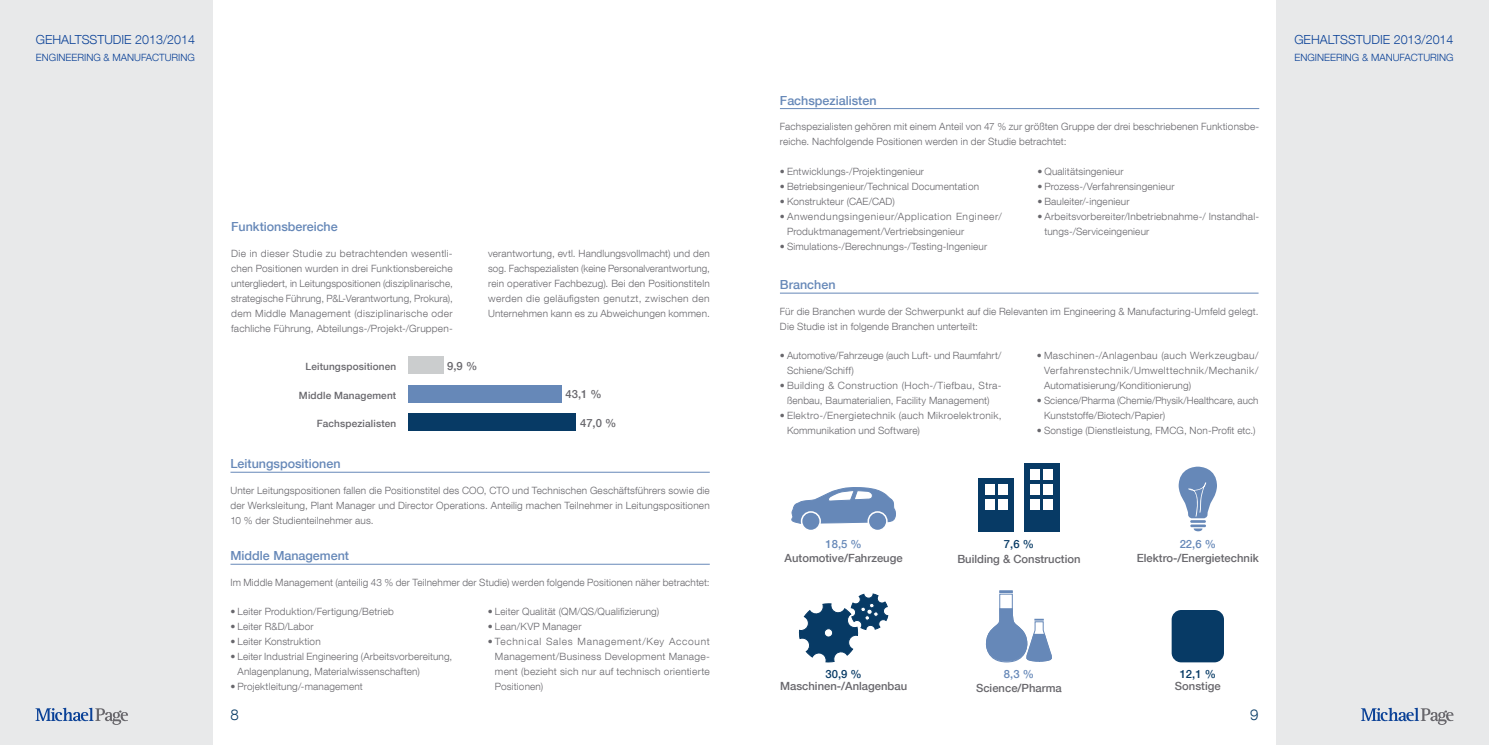
<style>
.page{position:relative;width:1489px;height:745px;background:#fff}
.page>*{position:absolute;margin:0;border:0;box-sizing:border-box;transform-origin:0 0}
.t1{font:300 15px "Helvetica Neue LT Com";color:#073a65}
.t2{font:500 12.5px "Helvetica Neue LT Com";color:#6688b8}
.t3{font:300 12.5px "Helvetica Neue LT Com";color:#0a4197}
.t4{font:500 11.25px "Helvetica Neue LT Com";color:#68676c}
.t5{font:500 11.25px "Helvetica Neue LT Com";color:#6688b8}
.t6{font:500 11.25px "Helvetica Neue LT Com";color:#073a65}
.t7{font:300 10px/15px "Helvetica Neue LT Com";letter-spacing:.015em;color:#68676c}
.t8{font:300 10px/15px "Helvetica Neue LT Com";letter-spacing:.045em;color:#68676c}
.t9{font:300 10px "Helvetica Neue LT Com";color:#0a4197}
.t10{font:500 10px "Helvetica Neue LT Com";letter-spacing:.015em;color:#68676c}
</style>
<div class="page">
<div style="left:0;top:0;width:213px;height:744px;background:#e8e9ea"></div>
<div style="left:1276px;top:0;width:212px;height:744px;background:#e8e9ea"></div>
<svg style="left:35px;top:707px;width:93px;height:17px"></svg>
<svg style="left:1361px;top:707px;width:92px;height:17px"></svg>
<hr style="left:780px;top:108px;width:479px;height:1px;background:#6688b8">
<hr style="left:230px;top:471px;width:479px;height:1px;background:#6688b8">
<hr style="left:230px;top:563px;width:479px;height:1px;background:#6688b8">
<div style="left:801px;top:511px;width:19px;height:19px;background:#6688b8;border-radius:50%"></div>
<div style="left:800px;top:511px;width:21px;height:20px;border:2px solid #fff;border-radius:50%"></div>
<div style="left:868px;top:511px;width:18px;height:19px;background:#6688b8;border-radius:50%"></div>
<div style="left:867px;top:511px;width:20px;height:20px;border:2px solid #fff;border-radius:50%"></div>
<svg style="left:791px;top:487px;width:105px;height:36px"></svg>
<svg style="left:798px;top:593px;width:90px;height:70px"></svg>
<hr style="left:780px;top:292px;width:478px;height:1px;background:#6688b8">
<div style="left:1023px;top:463px;width:36px;height:68px;background:#073a65"></div>
<div style="left:1030px;top:484px;width:9px;height:10px;background:#fff"></div>
<div style="left:1043px;top:484px;width:9px;height:10px;background:#fff"></div>
<div style="left:1030px;top:469px;width:9px;height:10px;background:#fff"></div>
<div style="left:1043px;top:469px;width:9px;height:10px;background:#fff"></div>
<div style="left:1030px;top:499px;width:9px;height:10px;background:#fff"></div>
<div style="left:1043px;top:499px;width:9px;height:10px;background:#fff"></div>
<div style="left:978px;top:478px;width:35px;height:53px;background:#073a65"></div>
<div style="left:985px;top:484px;width:9px;height:10px;background:#fff"></div>
<div style="left:998px;top:484px;width:9px;height:10px;background:#fff"></div>
<div style="left:985px;top:499px;width:9px;height:10px;background:#fff"></div>
<div style="left:998px;top:499px;width:9px;height:10px;background:#fff"></div>
<hr style="left:1190px;top:524px;width:15px;height:3px;background:#6688b8">
<svg style="left:1193px;top:528px;width:9px;height:4px"></svg>
<svg style="left:1178px;top:466px;width:38px;height:56px"></svg>
<div style="left:1171px;top:609px;width:52px;height:53px;background:#073a65;border-radius:10px"></div>
<svg style="left:985px;top:590px;width:67px;height:72px"></svg>
<div style="left:408px;top:356px;width:35px;height:17px;background:#cbcdce"></div>
<div style="left:408px;top:413px;width:167px;height:18px;background:#073a65"></div>
<div style="left:408px;top:385px;width:153px;height:17px;background:#6688b8"></div>
<p class="t3" style="left:36px;top:32px;width:161px">GEHALTSSTUDIE 2013/2014</p>
<p class="t9" style="left:36px;top:51px;width:160px">ENGINEERING &amp; MANUFACTURING</p>
<p class="t2" style="left:231px;top:219px;width:108px">Funktionsbereiche</p>
<p class="t7" style="left:231px;top:245px;width:223px;text-align:justify">Die in dieser Studie zu betrachtenden wesentli&shy;chen Positionen wurden in drei Funktionsbereiche untergliedert, in Leitungspositionen (disziplinarische, strategische Führung, P&amp;L-Verantwortung, Prokura), dem Middle Management (disziplinarische oder fachliche Führung, Abteilungs-/Projekt-/Gruppen-</p>
<p class="t7" style="left:488px;top:245px;width:223px;text-align:justify">verantwortung, evtl. Handlungsvollmacht) und den sog. Fachspezialisten (keine Personalverantwortung, rein operativer Fachbezug). Bei den Positionstiteln werden die geläufigsten genutzt, zwischen den Unternehmen kann es zu Abweichungen kommen.</p>
<p class="t10" style="left:305px;top:360px;width:92px">Leitungspositionen</p>
<p class="t10" style="left:299px;top:389px;width:99px">Middle Management</p>
<p class="t10" style="left:317px;top:417px;width:81px">Fachspezialisten</p>
<p class="t4" style="left:447px;top:359px;width:32px">9,9 %</p>
<p class="t4" style="left:565px;top:387px;width:38px">43,1 %</p>
<p class="t4" style="left:580px;top:415px;width:38px">47,0 %</p>
<p class="t2" style="left:230px;top:456px;width:111px">Leitungspositionen</p>
<p class="t7" style="left:230px;top:482px;width:481px;text-align:justify">Unter Leitungspositionen fallen die Positionstitel des COO, CTO und Technischen Geschäftsführers sowie die der Werksleitung, Plant Manager und Director Operations. Anteilig machen Teilnehmer in Leitungspositionen 10 % der Studienteilnehmer aus.</p>
<p class="t2" style="left:230px;top:548px;width:120px">Middle Management</p>
<p class="t7" style="left:230px;top:574px;width:481px">Im Middle Management (anteilig 43 % der Teilnehmer der Studie) werden folgende Positionen näher betrachtet:</p>
<p class="t7" style="left:230px;top:603px;width:165px">• Leiter Produktion/Fertigung/Betrieb</p>
<p class="t7" style="left:230px;top:618px;width:85px">• Leiter R&amp;D/Labor</p>
<p class="t7" style="left:230px;top:633px;width:92px">• Leiter Konstruktion</p>
<p class="t7" style="left:237px;top:648px;width:216px;text-indent:-7px">• Leiter Industrial Engineering (Arbeitsvorbereitung,<br>Anlagenplanung, Materialwissenschaften)</p>
<p class="t7" style="left:230px;top:678px;width:134px">• Projektleitung/-management</p>
<p class="t7" style="left:488px;top:603px;width:173px">• Leiter Qualität (QM/QS/Qualifizierung)</p>
<p class="t7" style="left:488px;top:618px;width:95px">• Lean/KVP Manager</p>
<p class="t7" style="left:495px;top:633px;width:216px;text-align:justify;text-indent:-7px">• Technical Sales Management/Key Account Management/Business Development Manage&shy;ment (bezieht sich nur auf technisch orientierte Positionen)</p>
<p class="t2" style="left:780px;top:93px;width:98px">Fachspezialisten</p>
<p class="t7" style="left:780px;top:119px;width:481px">Fachspezialisten gehören mit einem Anteil von 47 % zur größten Gruppe der drei beschriebenen Funktionsbe&shy;reiche. Nachfolgende Positionen werden in der Studie betrachtet:</p>
<p class="t7" style="left:780px;top:163px;width:146px">• Entwicklungs-/Projektingenieur</p>
<p class="t7" style="left:780px;top:178px;width:201px">• Betriebsingenieur/Technical Documentation</p>
<p class="t7" style="left:780px;top:193px;width:116px">• Konstrukteur (CAE/CAD)</p>
<p class="t8" style="left:787px;top:208px;width:216px;text-indent:-7px">• Anwendungsingenieur/Application Engineer/<br>Produktmanagement/Vertriebsingenieur</p>
<p class="t7" style="left:780px;top:238px;width:209px">• Simulations-/Berechnungs-/Testing-Ingenieur</p>
<p class="t7" style="left:1037px;top:163px;width:88px">• Qualitätsingenieur</p>
<p class="t7" style="left:1037px;top:178px;width:139px">• Prozess-/Verfahrensingenieur</p>
<p class="t7" style="left:1037px;top:193px;width:94px">• Bauleiter/-ingenieur</p>
<p class="t7" style="left:1044px;top:208px;width:216px;text-indent:-7px">• Arbeitsvorbereiter/Inbetriebnahme-/ Instandhal&shy;tungs-/Serviceingenieur</p>
<p class="t2" style="left:780px;top:277px;width:57px">Branchen</p>
<p class="t7" style="left:780px;top:303px;width:478px">Für die Branchen wurde der Schwerpunkt auf die Relevanten im Engineering &amp; Manufacturing-Umfeld gelegt.<br>Die Studie ist in folgende Branchen unterteilt:</p>
<p class="t7" style="left:787px;top:347px;width:216px;text-indent:-7px">• Automotive/Fahrzeuge (auch Luft- und Raumfahrt/<br>Schiene/Schiff)</p>
<p class="t7" style="left:780px;top:377px;width:223px;text-align:center">• Building &amp; Construction (Hoch-/Tiefbau, Stra&shy;ßenbau, Baumaterialien, Facility Management)</p>
<p class="t7" style="left:787px;top:407px;width:216px;text-indent:-7px">• Elektro-/Energietechnik (auch Mikroelektronik,<br>Kommunikation und Software)</p>
<p class="t7" style="left:1044px;top:347px;width:216px;text-align:justify;text-indent:-7px">• Maschinen-/Anlagenbau (auch Werkzeugbau/ Verfahrenstechnik/Umwelttechnik/Mechanik/ Automatisierung/Konditionierung)</p>
<p class="t7" style="left:1044px;top:392px;width:216px;text-indent:-7px">• Science/Pharma (Chemie/Physik/Healthcare, auch<br>Kunststoffe/Biotech/Papier)</p>
<p class="t7" style="left:1036px;top:422px;width:220px">• Sonstige (Dienstleistung, FMCG, Non-Profit etc.)</p>
<p class="t5" style="left:825px;top:536px;width:38px">18,5 %</p>
<p class="t6" style="left:1003px;top:536px;width:32px">7,6 %</p>
<p class="t5" style="left:1179px;top:536px;width:38px">22,6 %</p>
<p class="t4" style="left:784px;top:550px;width:119px">Automotive/Fahrzeuge</p>
<p class="t4" style="left:957px;top:551px;width:125px">Building &amp; Construction</p>
<p class="t4" style="left:1136px;top:551px;width:123px">Elektro-/Energietechnik</p>
<p class="t6" style="left:825px;top:666px;width:38px">30,9 %</p>
<p class="t5" style="left:1003px;top:666px;width:32px">8,3 %</p>
<p class="t6" style="left:1179px;top:666px;width:38px">12,1 %</p>
<p class="t4" style="left:780px;top:679px;width:128px">Maschinen-/Anlagenbau</p>
<p class="t4" style="left:976px;top:680px;width:87px">Science/Pharma</p>
<p class="t4" style="left:1174px;top:679px;width:47px">Sonstige</p>
<h1 class="t1" style="left:230px;top:704px;width:10px">8</h1>
<h1 class="t1" style="left:1250px;top:705px;width:10px">9</h1>
<p class="t3" style="left:1294px;top:32px;width:161px">GEHALTSSTUDIE 2013/2014</p>
<p class="t9" style="left:1294px;top:51px;width:160px">ENGINEERING &amp; MANUFACTURING</p>
</div>
